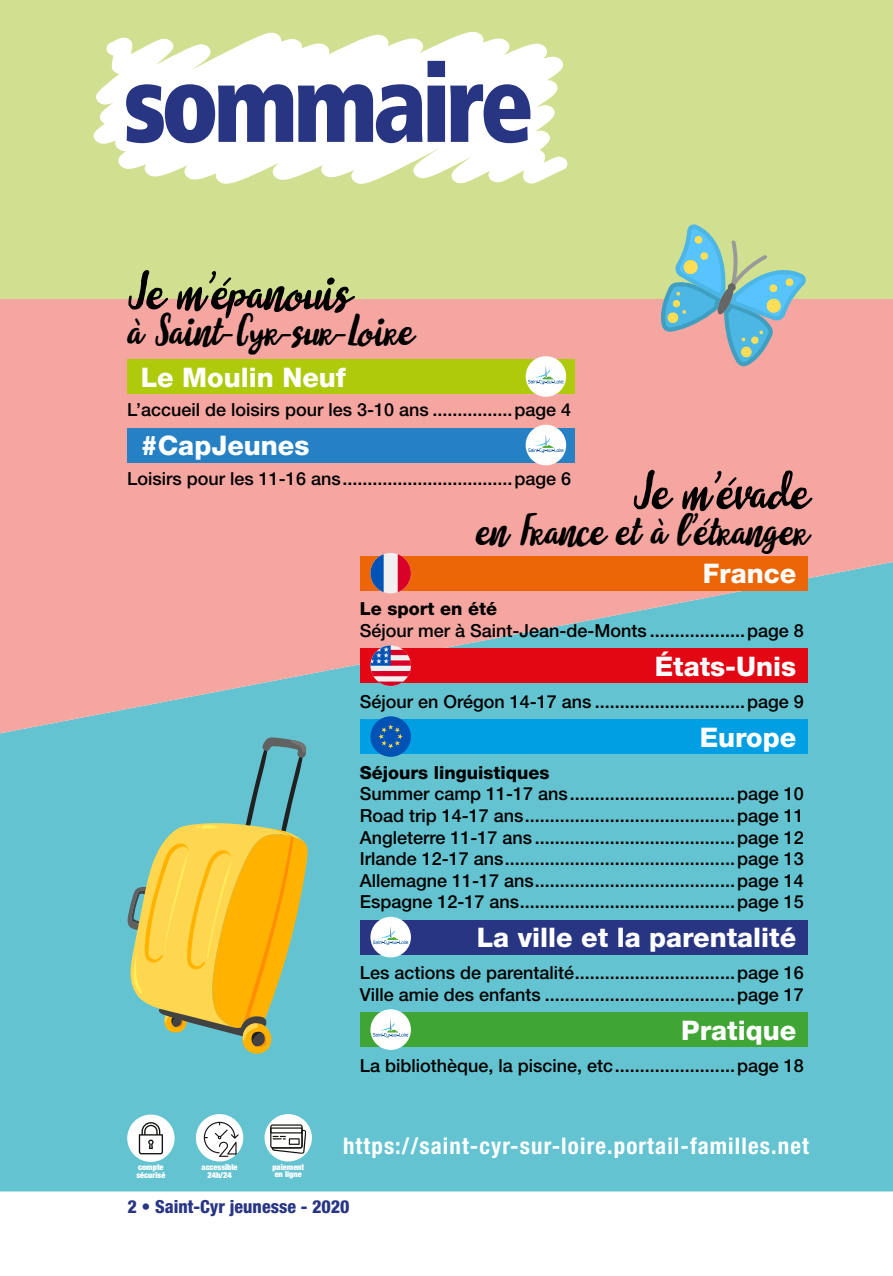
<style>
.page{position:relative;width:893px;height:1276px;background:#fff}
.page>*{position:absolute;margin:0;border:0;box-sizing:border-box;transform-origin:0 0}
.t1{font:900 condensed 108px "Frutiger";letter-spacing:-.05em;color:#283583;scale:.9 1}
.t2{font:italic 54px "Molleat";color:#000}
.t3{font:italic 45px "Molleat";color:#000}
.t4{font:800 27px "Helvetica Neue LT Std";color:#fff}
.t5{font:700 condensed 22.95px "Helvetica Neue LT Std";letter-spacing:.05em;color:#fff}
.t6{font:500 18px/21.6px "Helvetica Neue LT Pro";color:#000;text-align:justify}
.t7{font:800 18px "Helvetica Neue LT Std";color:#000}
.t8{font:800 condensed 18px "Helvetica Neue LT Std";color:#283583}
.t9{font:900 condensed 8.25px/7.4px "Helvetica Neue LT Std";color:#fff}
</style>
<div class="page">
<div style="left:0;top:733px;width:893px;height:458px;background:#63c3d1"></div>
<svg style="left:0;top:298px;width:893px;height:435px;background:#daaaa8"></svg>
<div style="left:0;top:0;width:893px;height:298px;background:#d0df90"></div>
<svg style="left:93px;top:32px;width:475px;height:152px;fill:#fff"></svg>
<div style="left:127px;top:1114px;width:48px;height:48px;background:#fff;border-radius:50%"></div>
<svg style="left:139px;top:1122px;width:24px;height:32px"></svg>
<div style="left:196px;top:1114px;width:47px;height:47px;background:#fff;border-radius:50%"></div>
<svg style="left:204px;top:1121px;width:35px;height:36px"></svg>
<div style="left:265px;top:1114px;width:47px;height:47px;background:#fff;border-radius:50%"></div>
<svg style="left:270px;top:1124px;width:36px;height:30px"></svg>
<div style="left:360px;top:719px;width:448px;height:34px;background:#009fe3"></div>
<div style="left:370px;top:716px;width:41px;height:41px;background:#0052b4;border-radius:50%"></div>
<svg style="left:378px;top:724px;width:25px;height:25px"></svg>
<div style="left:127px;top:359px;width:448px;height:34px;background:#afca0b"></div>
<div style="left:526px;top:356px;width:40px;height:41px;background:#fff;border-radius:50%"></div>
<svg style="left:528px;top:365px;width:35px;height:19px"></svg>
<div style="left:127px;top:428px;width:448px;height:34px;background:#2581c4"></div>
<div style="left:526px;top:425px;width:40px;height:40px;background:#fff;border-radius:50%"></div>
<svg style="left:528px;top:434px;width:35px;height:19px"></svg>
<div style="left:360px;top:1012px;width:448px;height:34px;background:#3fa535"></div>
<div style="left:370px;top:1009px;width:41px;height:41px;background:#fff;border-radius:50%"></div>
<svg style="left:373px;top:1018px;width:35px;height:19px"></svg>
<div style="left:360px;top:920px;width:448px;height:34px;background:#283583"></div>
<div style="left:370px;top:917px;width:41px;height:40px;background:#fff;border-radius:50%"></div>
<svg style="left:373px;top:925px;width:35px;height:20px"></svg>
<div style="left:360px;top:556px;width:448px;height:34px;background:#ec6608"></div>
<div style="left:370px;top:553px;width:41px;height:40px;background:#f0f0f0;border-radius:50%"></div>
<svg style="left:398px;top:554px;width:13px;height:38px"></svg>
<svg style="left:370px;top:554px;width:14px;height:38px"></svg>
<div style="left:360px;top:649px;width:448px;height:34px;background:#e30613"></div>
<svg style="left:370px;top:645px;width:41px;height:41px"></svg>
<svg style="left:371px;top:671px;width:39px;height:15px"></svg>
<svg style="left:370px;top:645px;width:41px;height:20px"></svg>
<svg style="left:660px;top:224px;width:147px;height:143px"></svg>
<svg style="left:125px;top:736px;width:183px;height:319px;background:#aebe78"></svg>
<h1 class="t1" style="left:123px;top:38px;width:458px">sommaire</h1>
<h2 class="t2" style="left:127px;top:260px;width:224px">Je m’épanouis</h2>
<h3 class="t3" style="left:127px;top:304px;width:287px">à Saint-Cyr-sur-Loire</h3>
<h3 class="t4" style="left:141px;top:361px;width:207px">Le Moulin Neuf</h3>
<p class="t6" style="left:127px;top:399px;width:446px">L’accueil de loisirs pour les 3-10 ans ................page 4</p>
<h3 class="t4" style="left:141px;top:429px;width:170px">#CapJeunes</h3>
<h2 class="t2" style="left:633px;top:460px;width:177px">Je m’évade</h2>
<h3 class="t3" style="left:476px;top:504px;width:334px">en France et à l’étranger</h3>
<p class="t6" style="left:127px;top:467px;width:446px">Loisirs pour les 11-16 ans..................................page 6</p>
<h3 class="t4" style="left:703px;top:558px;width:95px">France</h3>
<p class="t7" style="left:360px;top:598px;width:139px">Le sport en été</p>
<p class="t6" style="left:360px;top:619px;width:446px">Séjour mer à Saint-Jean-de-Monts ...................page 8</p>
<h3 class="t4" style="left:655px;top:650px;width:143px">États-Unis</h3>
<p class="t6" style="left:360px;top:690px;width:446px">Séjour en Orégon 14-17 ans ..............................page 9</p>
<h3 class="t4" style="left:700px;top:721px;width:98px">Europe</h3>
<p class="t7" style="left:360px;top:761px;width:191px">Séjours linguistiques</p>
<p class="t6" style="left:360px;top:783px;width:446px">Summer camp 11-17 ans.................................page 10<br>Road trip 14-17 ans..........................................page 11<br>Angleterre 11-17 ans ........................................page 12<br>Irlande 12-17 ans..............................................page 13<br>Allemagne 11-17 ans........................................page 14<br>Espagne 12-17 ans...........................................page 15</p>
<h3 class="t4" style="left:477px;top:921px;width:321px">La ville et la parentalité</h3>
<p class="t6" style="left:360px;top:962px;width:446px">Les actions de parentalité................................page 16<br>Ville amie des enfants ......................................page 17</p>
<h3 class="t4" style="left:681px;top:1014px;width:117px">Pratique</h3>
<p class="t6" style="left:360px;top:1054px;width:446px">La bibliothèque, la piscine, etc........................page 18</p>
<p class="t9" style="left:136px;top:1163px;width:30px">compte sécurisé</p>
<p class="t9" style="left:202px;top:1162px;width:38px;line-height:8.2px;text-align:center">accessible<br>24h/24</p>
<p class="t9" style="left:272px;top:1163px;width:33px">paiement en ligne</p>
<p class="t5" style="left:343px;top:1132px;width:467px">https://saint-cyr-sur-loire.portail-familles.net</p>
<p class="t8" style="left:128px;top:1195px;width:223px">2 • Saint-Cyr jeunesse - 2020</p>
</div>
